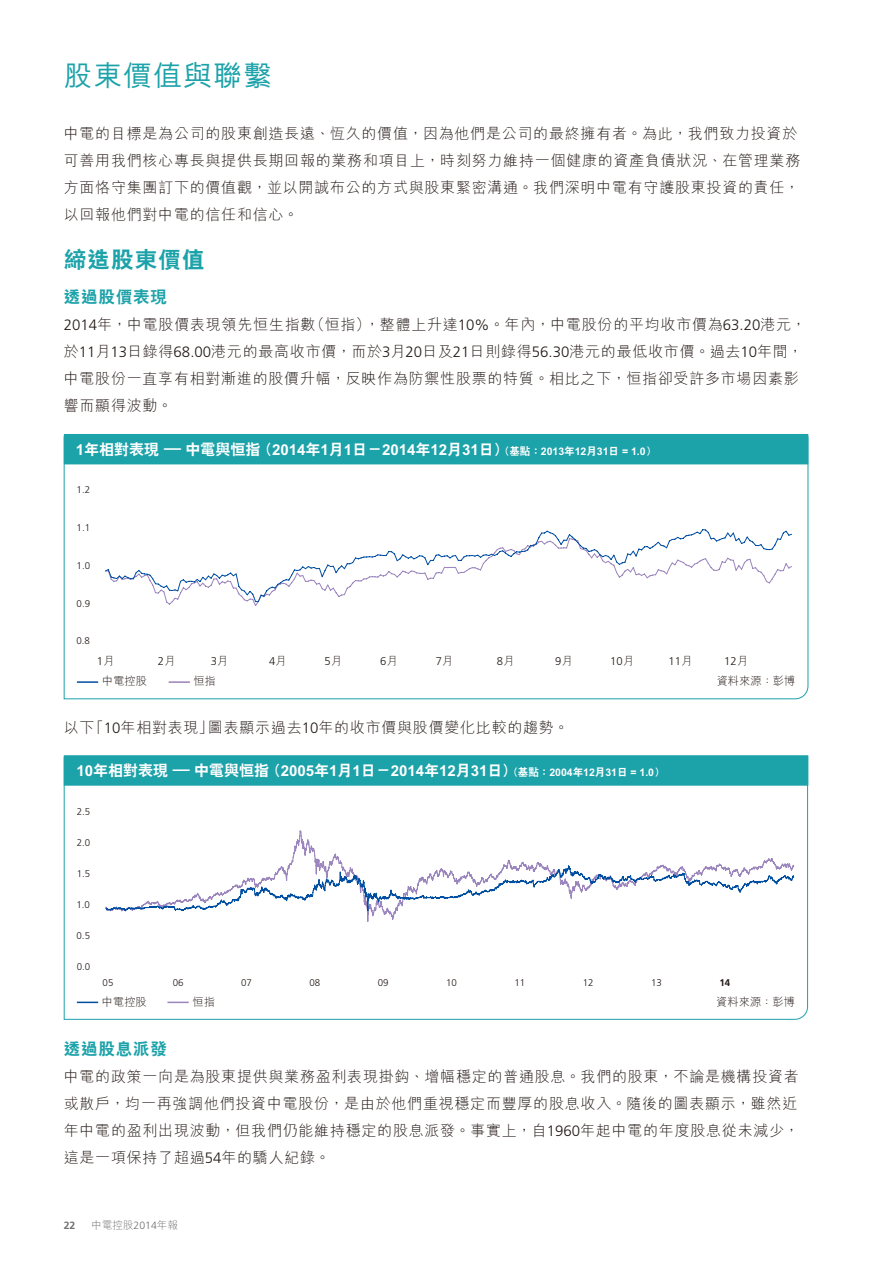
<style>
.page{position:relative;width:893px;height:1263px;background:#fff}
.page>*{position:absolute;margin:0;border:0;box-sizing:border-box;transform-origin:0 0}
.t1{font:500 28.5px "M Hei HK";letter-spacing:.05em;color:#1ca2a9}
.t2{font:800 22.5px "C Hei 2 HK";letter-spacing:.05em;color:#1ca2a9}
.t3{font:800 16.5px "C Hei 2 HK";letter-spacing:.05em;color:#1ca2a9}
.t4{font:300 15px/27px "M Hei HK";letter-spacing:.05em;color:#231916}
.t5{font:15px "C Hei 2 HK Xbold B5 pc H";color:#fff}
.t6{font:300 11.25px "Frutiger LT Std";color:#231916}
.t7{font:11.25px "M Hei HK Light B5 pc H";color:#231916}
.t8{font:300 10.5px "M Hei HK";color:#727272}
.t9{font:700 10.5px "Frutiger LT Std";color:#727272}
.t10{font:300 9.75px "Frutiger LT Std";color:#231916}
.t11{font:700 9.75px "Frutiger LT Std";color:#231916}
.s1{font-family:"Frutiger LT Std"}
.s2{font-size:10.5px}
.s3{font-family:"M Hei HK Light B5 pc H";font-weight:400}
.s4{font-family:"M Elle HK Xbold B5 pc H"}
</style>
<div class="page">
<div style="left:64px;top:434px;width:744px;height:30px;background:#1ca2a9"></div>
<svg style="left:64px;top:464px;width:744px;height:235px"></svg>
<svg style="left:64px;top:786px;width:744px;height:234px"></svg>
<div style="left:64px;top:755px;width:744px;height:31px;background:#1ca2a9"></div>
<h1 class="t1" style="left:64px;top:55px;width:210px">股東價值與聯繫</h1>
<p class="t4" style="left:64px;top:119px;width:738px">中電的目標是為公司的股東創造長遠、恆久的價值，因為他們是公司的最終擁有者。為此，我們致力投資於可善用我們核心專長與提供長期回報的業務和項目上，時刻努力維持一個健康的資產負債狀況、在管理業務方面恪守集團訂下的價值觀，並以開誠布公的方式與股東緊密溝通。我們深明中電有守護股東投資的責任，以回報他們對中電的信任和信心。</p>
<h2 class="t2" style="left:64px;top:245px;width:142px">締造股東價值</h2>
<p class="t3" style="left:64px;top:286px;width:105px">透過股價表現</p>
<p class="t4" style="left:64px;top:310px;width:744px"><span class="s1">2014</span>年，中電股價表現領先恒生指數（恒指），整體上升達<span class="s1">10%</span>。年內，中電股份的平均收市價為<span class="s1">63.20</span>港元，於<span class="s1">11</span>月<span class="s1">13</span>日錄得<span class="s1">68.00</span>港元的最高收市價，而於<span class="s1">3</span>月<span class="s1">20</span>日及<span class="s1">21</span>日則錄得<span class="s1">56.30</span>港元的最低收市價。過去<span class="s1">10</span>年間，中電股份一直享有相對漸進的股價升幅，反映作為防禦性股票的特質。相比之下，恒指卻受許多市場因素影響而顯得波動。</p>
<p class="t5" style="left:76px;top:439px;width:582px">1年相對表現－中電與恒指（2014年1月1日－2014年12月31日）<span class="s2">（基點：2013年12月31日 = 1.0）</span></p>
<p class="t10" style="left:77px;top:484px;width:15px">1.2</p>
<p class="t10" style="left:77px;top:522px;width:15px">1.1</p>
<p class="t10" style="left:77px;top:560px;width:15px">1.0</p>
<p class="t10" style="left:77px;top:598px;width:15px">0.9</p>
<p class="t10" style="left:76px;top:635px;width:15px">0.8</p>
<p class="t6" style="left:97px;top:655px;width:19px">1<span class="s3">月</span></p>
<p class="t6" style="left:158px;top:655px;width:19px">2<span class="s3">月</span></p>
<p class="t6" style="left:211px;top:655px;width:19px">3<span class="s3">月</span></p>
<p class="t6" style="left:269px;top:655px;width:19px">4<span class="s3">月</span></p>
<p class="t6" style="left:325px;top:655px;width:19px">5<span class="s3">月</span></p>
<p class="t6" style="left:380px;top:655px;width:19px">6<span class="s3">月</span></p>
<p class="t6" style="left:436px;top:655px;width:19px">7<span class="s3">月</span></p>
<p class="t6" style="left:497px;top:655px;width:19px">8<span class="s3">月</span></p>
<p class="t6" style="left:555px;top:655px;width:19px">9<span class="s3">月</span></p>
<p class="t6" style="left:610px;top:655px;width:25px">10<span class="s3">月</span></p>
<p class="t6" style="left:669px;top:655px;width:25px">11<span class="s3">月</span></p>
<p class="t6" style="left:724px;top:655px;width:25px">12<span class="s3">月</span></p>
<p class="t7" style="left:102px;top:673px;width:46px">中電控股</p>
<p class="t7" style="left:193px;top:673px;width:24px">恒指</p>
<p class="t7" style="left:717px;top:673px;width:80px">資料來源：彭博</p>
<p class="t4" style="left:64px;top:713px;width:507px">以下「<span class="s1">10</span>年相對表現」圖表顯示過去<span class="s1">10</span>年的收市價與股價變化比較的趨勢。</p>
<p class="t5" style="left:76px;top:761px;width:590px">10年相對表現<span class="s4">－</span>中電與恒指（2005年1月1日－2014年12月31日）<span class="s2">（基點：2004年12月31日 = 1.0）</span></p>
<p class="t10" style="left:77px;top:806px;width:15px">2.5</p>
<p class="t10" style="left:77px;top:837px;width:15px">2.0</p>
<p class="t10" style="left:77px;top:868px;width:15px">1.5</p>
<p class="t10" style="left:76px;top:899px;width:15px">1.0</p>
<p class="t10" style="left:77px;top:930px;width:15px">0.5</p>
<p class="t10" style="left:77px;top:961px;width:15px">0.0</p>
<p class="t10" style="left:103px;top:977px;width:12px">05</p>
<p class="t10" style="left:173px;top:977px;width:12px">06</p>
<p class="t10" style="left:241px;top:977px;width:12px">07</p>
<p class="t10" style="left:310px;top:977px;width:12px">08</p>
<p class="t10" style="left:378px;top:977px;width:12px">09</p>
<p class="t10" style="left:446px;top:977px;width:12px">10</p>
<p class="t10" style="left:514px;top:977px;width:12px">11</p>
<p class="t10" style="left:583px;top:977px;width:12px">12</p>
<p class="t10" style="left:651px;top:977px;width:12px">13</p>
<p class="t11" style="left:719px;top:977px;width:12px">14</p>
<p class="t7" style="left:102px;top:994px;width:46px">中電控股</p>
<p class="t7" style="left:192px;top:994px;width:24px">恒指</p>
<p class="t7" style="left:716px;top:994px;width:80px">資料來源：彭博</p>
<p class="t3" style="left:64px;top:1038px;width:105px">透過股息派發</p>
<p class="t4" style="left:64px;top:1062px;width:737px">中電的政策一向是為股東提供與業務盈利表現掛鈎、增幅穩定的普通股息。我們的股東，不論是機構投資者或散戶，均一再強調他們投資中電股份，是由於他們重視穩定而豐厚的股息收入。隨後的圖表顯示，雖然近年中電的盈利出現波動，但我們仍能維持穩定的股息派發。事實上，自<span class="s1">1960</span>年起中電的年度股息從未減少，這是一項保持了超過<span class="s1">54</span>年的驕人紀錄。</p>
<p class="t9" style="left:64px;top:1219px;width:13px">22</p>
<p class="t8" style="left:92px;top:1217px;width:88px">中電控股<span class="s1">2014</span>年報</p>
</div>
